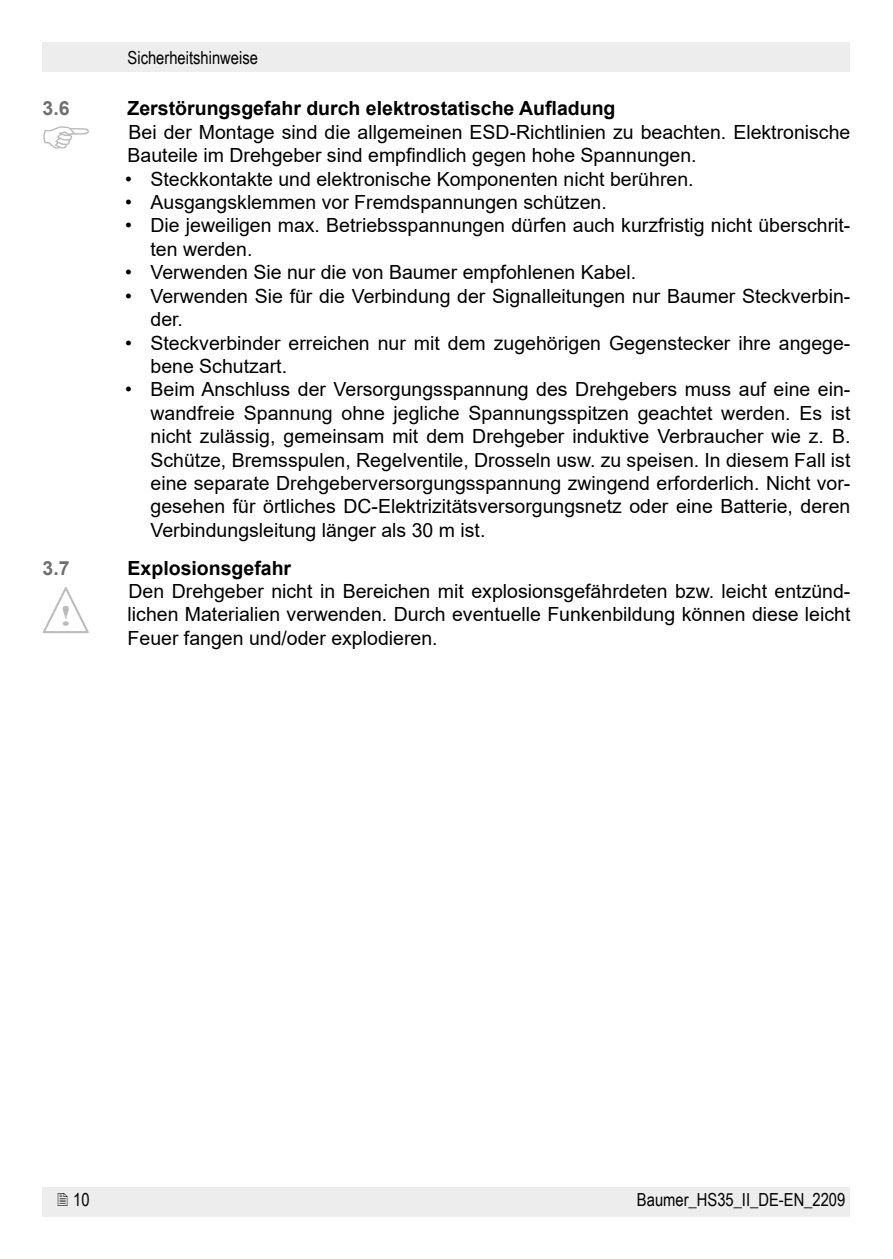
<style>
.page{position:relative;width:893px;height:1259px;background:#fff}
.page>*{position:absolute;margin:0;border:0;box-sizing:border-box;transform-origin:0 0}
.t1{font:19.5px/23.4px "Arial";color:#000}
.t2{font:700 19.5px "Arial";color:#000}
.t3{font:700 19.5px "Arial";color:#706f6f}
.t4{font:18px "Arial Narrow";color:#000}
</style>
<div class="page">
<div style="left:43px;top:43px;width:807px;height:29px;background:#ededee"></div>
<div style="left:43px;top:1187px;width:807px;height:29px;background:#ededee"></div>
<svg style="left:43px;top:587px;width:46px;height:46px"></svg>
<svg style="left:63px;top:606px;width:6px;height:13px"></svg>
<p class="t4" style="left:128px;top:44px;width:132px">Sicherheitshinweise</p>
<p class="t3" style="left:43px;top:95px;width:29px">3.6</p>
<p class="t2" style="left:128px;top:95px;width:489px">Zerstörungsgefahr durch elektrostatische Aufladung</p>
<p class="t1" style="left:128px;top:120px;width:724px">Bei der Montage sind die allgemeinen ESD-Richtlinien zu beachten. Elektronische<br>Bauteile im Drehgeber sind empfindlich gegen hohe Spannungen.</p>
<p class="t1" style="left:125px;top:167px;width:570px">• Steckkontakte und elektronische Komponenten nicht berühren.</p>
<p class="t1" style="left:125px;top:190px;width:483px">• Ausgangsklemmen vor Fremdspannungen schützen.</p>
<p class="t1" style="left:151px;top:214px;width:701px;text-indent:-26px">• Die jeweiligen max. Betriebsspannungen dürfen auch kurzfristig nicht überschrit&shy;ten werden.</p>
<p class="t1" style="left:125px;top:261px;width:513px">• Verwenden Sie nur die von Baumer empfohlenen Kabel.</p>
<p class="t1" style="left:151px;top:284px;width:701px;text-indent:-26px">• Verwenden Sie für die Verbindung der Signalleitungen nur Baumer Steckverbin&shy;der.</p>
<p class="t1" style="left:151px;top:331px;width:701px;text-indent:-26px">• Steckverbinder erreichen nur mit dem zugehörigen Gegenstecker ihre angege&shy;bene Schutzart.</p>
<p class="t1" style="left:151px;top:378px;width:701px;text-align:justify;text-indent:-26px">• Beim Anschluss der Versorgungsspannung des Drehgebers muss auf eine ein&shy;wandfreie Spannung ohne jegliche Spannungsspitzen geachtet werden. Es ist nicht zulässig, gemeinsam mit dem Drehgeber induktive Verbraucher wie z. B.<br>Schütze, Bremsspulen, Regelventile, Drosseln usw. zu speisen. In diesem Fall ist eine separate Drehgeberversorgungsspannung zwingend erforderlich. Nicht vor&shy;gesehen für örtliches DC-Elektrizitätsversorgungsnetz oder eine Batterie, deren Verbindungsleitung länger als 30 m ist.</p>
<p class="t3" style="left:43px;top:554px;width:29px">3.7</p>
<p class="t2" style="left:128px;top:554px;width:165px">Explosionsgefahr</p>
<p class="t1" style="left:128px;top:579px;width:724px;text-align:justify">Den Drehgeber nicht in Bereichen mit explosionsgefährdeten bzw. leicht entzünd&shy;lichen Materialien verwenden. Durch eventuelle Funkenbildung können diese leicht Feuer fangen und/oder explodieren.</p>
<p class="t4" style="left:73px;top:1186px;width:18px">10</p>
<p class="t4" style="left:637px;top:1186px;width:210px">Baumer_HS35_II_DE-EN_2209</p>
</div>
